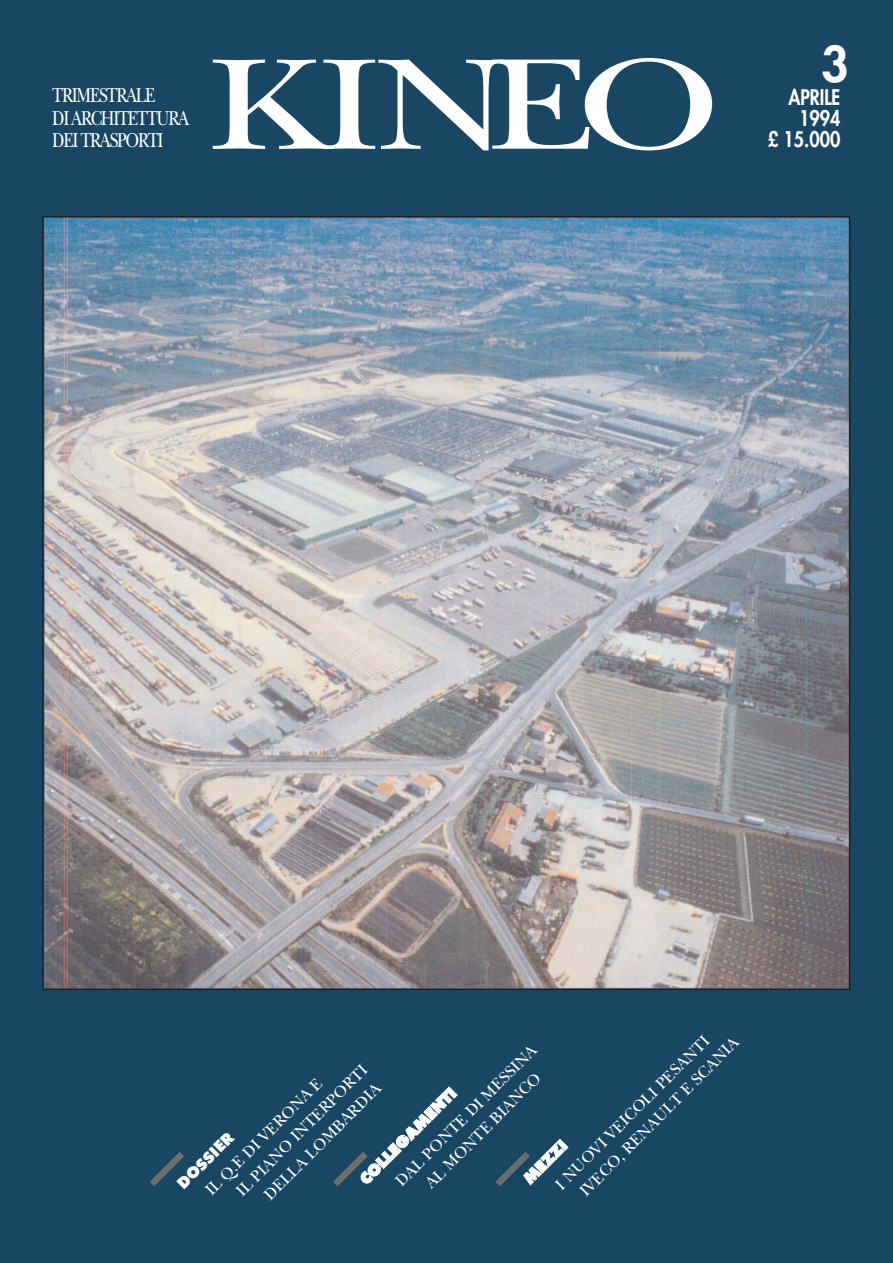
<style>
.page{position:relative;width:893px;height:1263px;background:#194662}
.page>*{position:absolute;margin:0;border:0;box-sizing:border-box;transform-origin:0 0}
.t1{font:135px "New Baskerville";letter-spacing:-.075em;color:#fff;scale:1.3 1}
.t2{font:800 48px "Futura";color:#fff}
.t3{font:21px/22.5px "New Baskerville";letter-spacing:-.08em;color:#fff;scale:.8 1}
.t4{font:800 21px/21px "Futura";color:#fff;text-align:right;scale:.85 1}
.t5{font:16.5px/22.5px "New Baskerville";color:#fff;text-align:center}
.t6{font:800 15px "Futura";color:#fff}
</style>
<div class="page">
<img style="left:45px;top:219px;width:802px;height:768px">
<svg style="left:150px;top:1152px;width:34px;height:34px"></svg>
<svg style="left:333px;top:1152px;width:35px;height:34px"></svg>
<svg style="left:495px;top:1152px;width:35px;height:34px"></svg>
<p class="t3" style="left:52px;top:86px;width:173px">TRIMESTRALE<br>DI ARCHITETTURA<br>DEI TRASPORTI</p>
<h1 class="t1" style="left:208px;top:53px;width:395px">KINEO</h1>
<h2 class="t2" style="left:821px;top:36px;width:29px">3</h2>
<p class="t4" style="left:768px;top:87px;width:86px">APRILE<br>1994<br>£ 15.000</p>
<p class="t5" style="left:560px;top:1171px;width:219px;line-height:21.9px;text-align:left;text-indent:-12px;rotate:-45deg">I NUOVI VEICOLI PESANTI<br>IVECO, RENAULT E SCANIA</p>
<p class="t5" style="left:391px;top:1177px;width:194px;rotate:-45deg">DAL PONTE DI MESSINA<br>AL MONTE BIANCO</p>
<p class="t5" style="left:232px;top:1186px;width:180px;rotate:-45deg">IL PIANO INTERPORTI</p>
<p class="t5" style="left:201px;top:1185px;width:160px;rotate:-45deg">IL Q.E DI VERONA E</p>
<p class="t5" style="left:260px;top:1190px;width:159px;rotate:-45deg">DELLA LOMBARDIA</p>
<p class="t6" style="left:356px;top:1175px;width:131px;rotate:-45deg">COLLEGAMENTI</p>
<p class="t6" style="left:173px;top:1180px;width:74px;rotate:-45deg">DOSSIER</p>
<p class="t6" style="left:520px;top:1175px;width:56px;rotate:-45deg">MEZZI</p>
</div>
